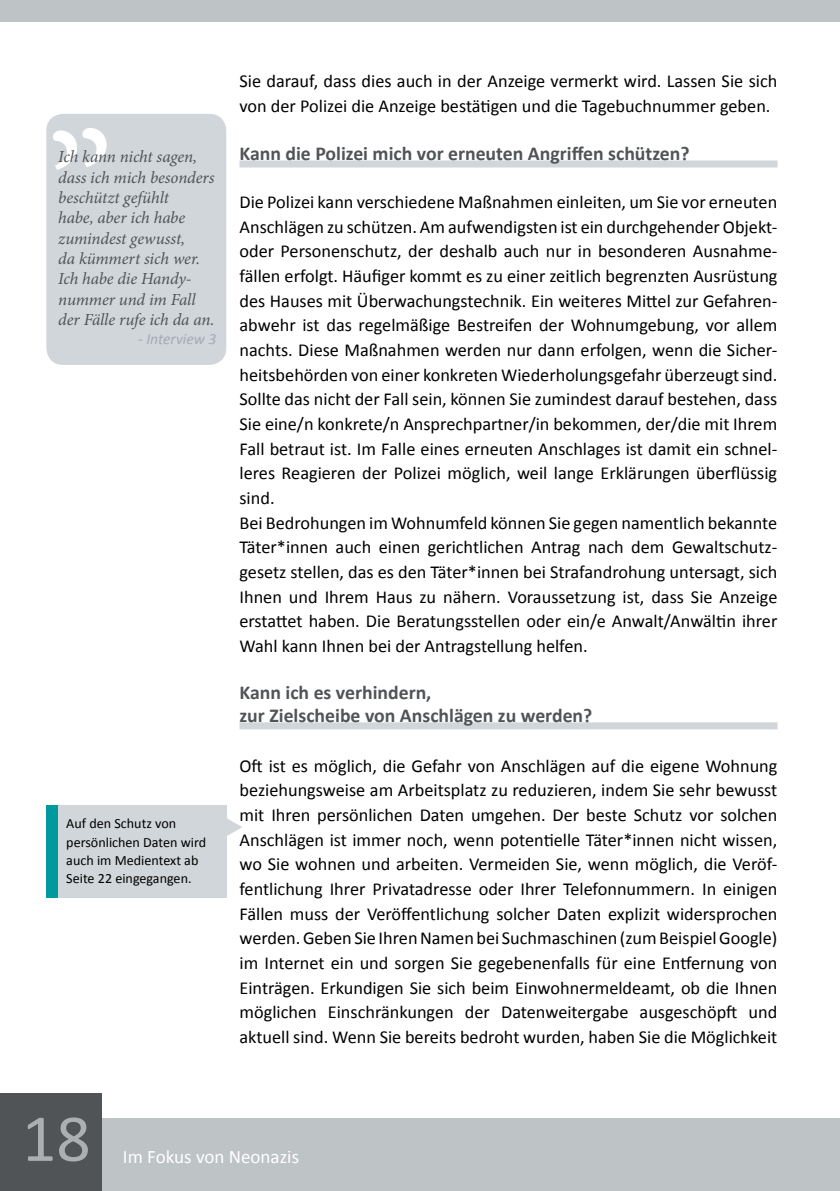
<style>
.page{position:relative;width:840px;height:1191px;background:#fff}
.page>*{position:absolute;margin:0;border:0;box-sizing:border-box;transform-origin:0 0}
.t1{font:67.6px "Calibri";color:#acafb2}
.t2{font:700 19.8px/23.6px "Calibri";color:#505456}
.t3{font:19px "Calibri";color:#fff}
.t4{font:18.2px/24.6px "Calibri";color:#000}
.t5{font:italic 17px/20.2px "Minion Pro";letter-spacing:-.005em;color:#505456}
.t6{font:italic 15.6px "Calibri";color:#a4acb1}
.t7{font:14px/18.4px "Calibri";color:#000}
</style>
<div class="page">
<div style="left:0;top:1118px;width:839px;height:73px;background:#bec3c6"></div>
<div style="left:0;top:1093px;width:102px;height:98px;background:#505456"></div>
<div style="left:0;top:0;width:839px;height:22px;background:#bec3c6"></div>
<div style="left:239px;top:160px;width:538px;height:7px;background:#d1d6da"></div>
<div style="left:239px;top:722px;width:538px;height:7px;background:#d1d6da"></div>
<div style="left:46px;top:805px;width:180px;height:93px;background:#d1d6da"></div>
<div style="left:46px;top:805px;width:12px;height:93px;background:#00999c"></div>
<div style="left:46px;top:114px;width:180px;height:251px;background:#d1d6da;border-radius:17px"></div>
<svg style="left:226px;top:817px;width:16px;height:20px"></svg>
<p class="t5" style="left:58px;top:147px;width:157px">Ich kann nicht sagen, dass ich mich besonders beschützt gefühlt<br>habe, aber ich habe zumindest gewusst,<br>da kümmert sich wer.<br>Ich habe die Handy&shy;nummer und im Fall der Fälle rufe ich da an.</p>
<p class="t6" style="left:138px;top:329px;width:80px">- Interview 3</p>
<p class="t7" style="left:66px;top:813px;width:141px">Auf den Schutz von persönlichen Daten wird auch im Medientext ab<br>Seite 22 eingegangen.</p>
<p class="t4" style="left:239px;top:68px;width:539px">Sie darauf, dass dies auch in der Anzeige vermerkt wird. Lassen Sie sich von der Polizei die Anzeige bestätigen und die Tagebuchnummer geben.</p>
<p class="t2" style="left:239px;top:141px;width:451px">Kann die Polizei mich vor erneuten Angriffen schützen?</p>
<p class="t4" style="left:239px;top:189px;width:539px">Die Polizei kann verschiedene Maßnahmen einleiten, um Sie vor erneuten Anschlägen zu schützen. Am aufwendigsten ist ein durchgehender Objekt&shy;oder Personenschutz, der deshalb auch nur in besonderen Ausnahme&shy;fällen erfolgt. Häufiger kommt es zu einer zeitlich begrenzten Ausrüstung des Hauses mit Überwachungstechnik. Ein weiteres Mittel zur Gefahren&shy;abwehr ist das regelmäßige Bestreifen der Wohnumgebung, vor allem nachts. Diese Maßnahmen werden nur dann erfolgen, wenn die Sicher&shy;heitsbehörden von einer konkreten Wiederholungsgefahr überzeugt sind.<br>Sollte das nicht der Fall sein, können Sie zumindest darauf bestehen, dass Sie eine/n konkrete/n Ansprechpartner/in bekommen, der/die mit Ihrem Fall betraut ist. Im Falle eines erneuten Anschlages ist damit ein schnel&shy;leres Reagieren der Polizei möglich, weil lange Erklärungen überflüssig sind.<br>Bei Bedrohungen im Wohnumfeld können Sie gegen namentlich bekannte Täter*innen auch einen gerichtlichen Antrag nach dem Gewaltschutz&shy;gesetz stellen, das es den Täter*innen bei Strafandrohung untersagt, sich Ihnen und Ihrem Haus zu nähern. Voraussetzung ist, dass Sie Anzeige erstattet haben. Die Beratungsstellen oder ein/e Anwalt/Anwältin ihrer Wahl kann Ihnen bei der Antragstellung helfen.</p>
<p class="t2" style="left:239px;top:679px;width:354px">Kann ich es verhindern,<br>zur Zielscheibe von Anschlägen zu werden?</p>
<p class="t4" style="left:239px;top:752px;width:539px;text-align:justify">Oft ist es möglich, die Gefahr von Anschlägen auf die eigene Wohnung beziehungsweise am Arbeitsplatz zu reduzieren, indem Sie sehr bewusst mit Ihren persönlichen Daten umgehen. Der beste Schutz vor solchen Anschlägen ist immer noch, wenn potentielle Täter*innen nicht wissen, wo Sie wohnen und arbeiten. Vermeiden Sie, wenn möglich, die Veröf&shy;fentlichung Ihrer Privatadresse oder Ihrer Telefonnummern. In einigen Fällen muss der Veröffentlichung solcher Daten explizit widersprochen werden. Geben Sie Ihren Namen bei Suchmaschinen (zum Beispiel Google) im Internet ein und sorgen Sie gegebenenfalls für eine Entfernung von Einträgen. Erkundigen Sie sich beim Einwohnermeldeamt, ob die Ihnen möglichen Einschränkungen der Datenweitergabe ausgeschöpft und aktuell sind. Wenn Sie bereits bedroht wurden, haben Sie die Möglichkeit</p>
<h1 class="t1" style="left:22px;top:1096px;width:70px">18</h1>
<p class="t3" style="left:123px;top:1144px;width:177px">Im Fokus von Neonazis</p>
</div>
